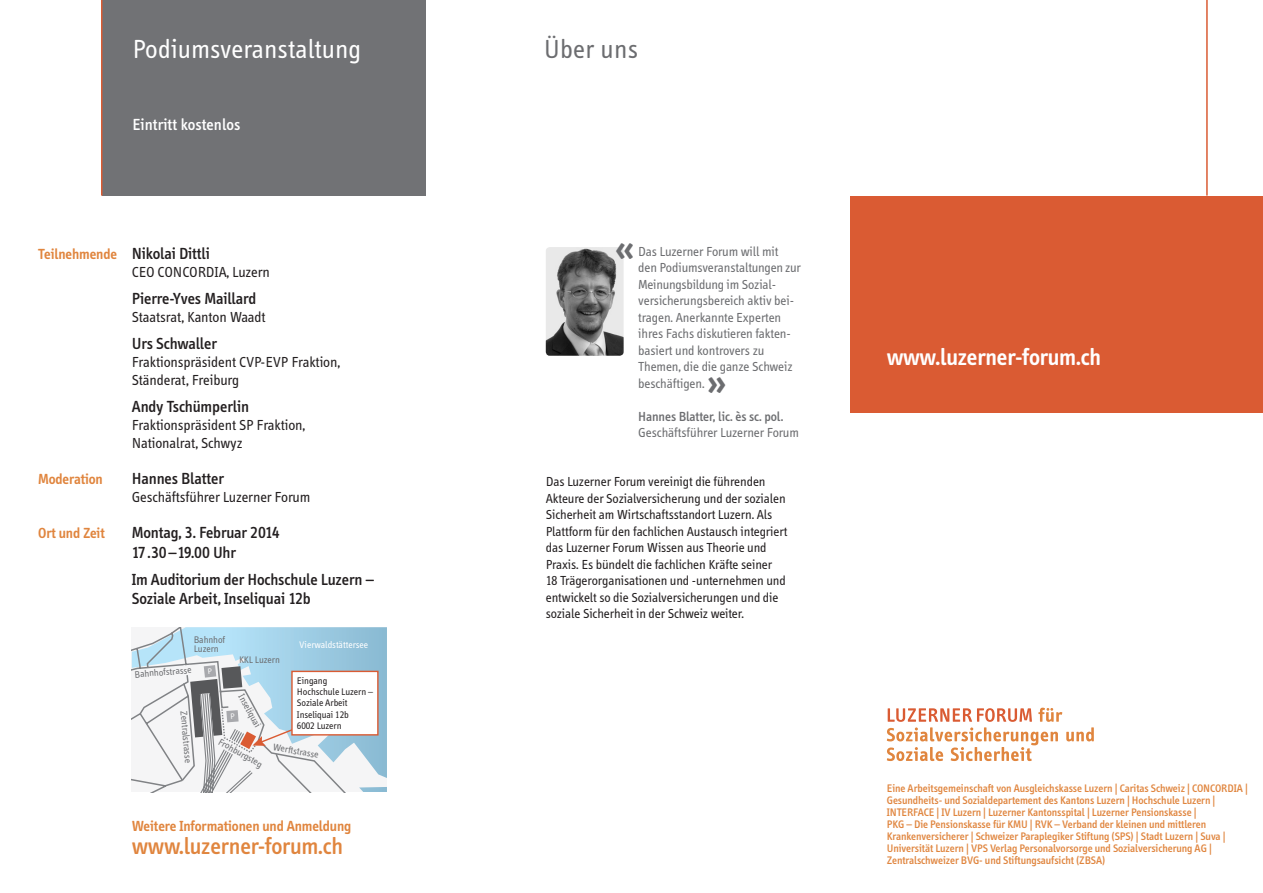
<style>
.page{position:relative;width:1263px;height:893px;background:#fff}
.page>*{position:absolute;margin:0;border:0;box-sizing:border-box;transform-origin:0 0}
.t1{font:600 36px "Info";color:#6c6d70}
.t2{font:27px "Info";letter-spacing:.01em;color:#fff}
.t3{font:27px "Info";letter-spacing:.02em;color:#6c6d70}
.t4{font:500 24px "Info";color:#e0853e}
.t5{font:600 24px "Info";color:#fff}
.t6{font:500 16.5px/19.5px "Info";color:#231f20}
.t7{font:500 16.5px "Info";letter-spacing:.01em;color:#fff}
.t8{font:15px/18px "Info";color:#231f20}
.t9{font:600 15px "Info";color:#e0853e}
.t10{font:13.5px/16.5px "Info";color:#231f20}
.t11{font:13.5px/16.5px "Info";color:#6c6d70}
.t12{font:500 13.5px "Info";color:#6c6d70}
.t13{font:500 11.25px/12px "Info";color:#e0853e}
.t14{font:9.9px/9.1px "Info";color:#6c6d70}
.t15{font:9.9px/11.2px "Info";color:#231f20}
.t16{font:9.9px "Info";color:#fff}
.s1{font-weight:600;font-size:15px;color:#e0853e}
</style>
<div class="page">
<div style="left:102px;top:0;width:323px;height:196px;background:#717275"></div>
<hr style="left:101px;top:0;width:1px;height:196px;background:#da5b33">
<hr style="left:1206px;top:0;width:2px;height:196px;background:#da5b33">
<img style="left:546px;top:247px;width:78px;height:109px">
<svg style="left:887px;top:708px;width:207px;height:53px"></svg>
<div style="left:850px;top:196px;width:413px;height:217px;background:#da5b33"></div>
<svg style="left:132px;top:627px;width:255px;height:165px"></svg>
<h2 class="t2" style="left:132px;top:34px;width:230px">Podiumsveranstaltung</h2>
<h3 class="t7" style="left:132px;top:115px;width:109px">Eintritt kostenlos</h3>
<h3 class="t6" style="left:38px;top:244px;width:173px"><span class="s1">Teilnehmende</span> Nikolai Dittli</h3>
<h3 class="t8" style="left:132px;top:264px;width:139px">CEO CONCORDIA, Luzern</h3>
<h3 class="t6" style="left:132px;top:289px;width:126px">Pierre-Yves Maillard</h3>
<h3 class="t8" style="left:132px;top:309px;width:135px">Staatsrat, Kanton Waadt</h3>
<h3 class="t6" style="left:132px;top:334px;width:87px">Urs Schwaller</h3>
<h3 class="t8" style="left:132px;top:354px;width:210px">Fraktionspräsident CVP-EVP Fraktion,<br>Ständerat, Freiburg</h3>
<h3 class="t6" style="left:132px;top:397px;width:119px">Andy Tschümperlin</h3>
<h3 class="t8" style="left:132px;top:417px;width:175px">Fraktionspräsident SP Fraktion,<br>Nationalrat, Schwyz</h3>
<h3 class="t9" style="left:38px;top:471px;width:66px">Moderation</h3>
<h3 class="t6" style="left:132px;top:469px;width:94px">Hannes Blatter</h3>
<h3 class="t8" style="left:132px;top:489px;width:180px">Geschäftsführer Luzerner Forum</h3>
<h3 class="t9" style="left:38px;top:525px;width:68px">Ort und Zeit</h3>
<h3 class="t6" style="left:132px;top:523px;width:149px">Montag, 3. Februar 2014<br>17.30 –19.00 Uhr</h3>
<h3 class="t6" style="left:132px;top:570px;width:243px">Im Auditorium der Hochschule Luzern –<br>Soziale Arbeit, Inseliquai 12b</h3>
<p class="t14" style="left:194px;top:635px;width:33px">Bahnhof<br>Luzern</p>
<p class="t14" style="left:239px;top:655px;width:42px">KKL Luzern</p>
<p class="t16" style="left:299px;top:639px;width:70px">Vierwaldstättersee</p>
<p class="t14" style="left:134px;top:670px;width:59px;rotate:-5deg">Bahnhofstrasse</p>
<p class="t14" style="left:188px;top:710px;width:54px;rotate:85deg">Zentralstrasse</p>
<p class="t15" style="left:297px;top:675px;width:77px">Eingang<br>Hochschule Luzern –<br>Soziale Arbeit<br>Inseliquai 12b<br>6002 Luzern</p>
<p class="t14" style="left:245px;top:692px;width:38px;rotate:61deg">Inseliquai</p>
<p class="t14" style="left:221px;top:737px;width:51px;rotate:29deg">Frohburgsteg</p>
<p class="t14" style="left:274px;top:742px;width:48px;rotate:10deg">Werftstrasse</p>
<h3 class="t9" style="left:132px;top:818px;width:221px">Weitere Informationen und Anmeldung</h3>
<h3 class="t4" style="left:132px;top:832px;width:213px">www.luzerner-forum.ch</h3>
<h2 class="t3" style="left:544px;top:34px;width:96px">Über uns</h2>
<h1 class="t1" style="left:615px;top:228px;width:21px">«</h1>
<p class="t11" style="left:638px;top:243px;width:164px">Das Luzerner Forum will mit<br>den Podiumsveranstaltungen zur<br>Meinungsbildung im Sozial&shy;versicherungsbereich aktiv bei&shy;tragen. Anerkannte Experten ihres Fachs diskutieren fakten&shy;basiert und kontrovers zu<br>Themen, die die ganze Schweiz beschäftigen.</p>
<h1 class="t1" style="left:707px;top:361px;width:21px">»</h1>
<p class="t12" style="left:638px;top:409px;width:146px">Hannes Blatter, lic. ès sc. pol.</p>
<p class="t11" style="left:638px;top:425px;width:162px">Geschäftsführer Luzerner Forum</p>
<p class="t10" style="left:546px;top:474px;width:243px">Das Luzerner Forum vereinigt die führenden Akteure der Sozialversicherung und der sozialen Sicherheit am Wirtschaftsstandort Luzern. Als Plattform für den fachlichen Austausch integriert das Luzerner Forum Wissen aus Theorie und Praxis. Es bündelt die fachlichen Kräfte seiner<br>18 Trägerorganisationen und -unternehmen und entwickelt so die Sozialversicherungen und die soziale Sicherheit in der Schweiz weiter.</p>
<h3 class="t5" style="left:887px;top:343px;width:216px">www.luzerner-forum.ch</h3>
<p class="t13" style="left:887px;top:782px;width:362px">Eine Arbeitsgemeinschaft von Ausgleichskasse Luzern | Caritas Schweiz | CONCORDIA | Gesundheits- und Sozialdepartement des Kantons Luzern | Hochschule Luzern | INTERFACE | IV Luzern | Luzerner Kantonsspital | Luzerner Pensionskasse |<br>PKG – Die Pensionskasse für KMU | RVK – Verband der kleinen und mittleren Krankenversicherer | Schweizer Paraplegiker Stiftung (SPS) | Stadt Luzern | Suva | Universität Luzern | VPS Verlag Personalvorsorge und Sozialversicherung AG | Zentralschweizer BVG- und Stiftungsaufsicht (ZBSA)</p>
</div>
